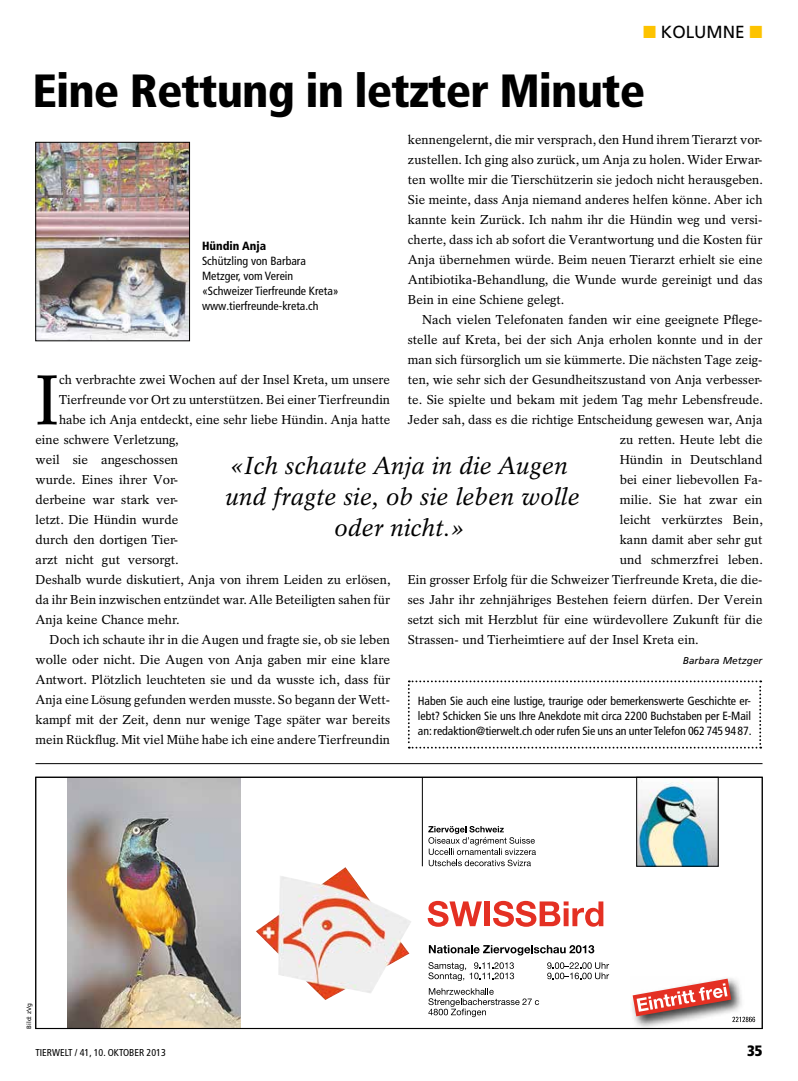
<style>
.page{position:relative;width:798px;height:1081px;background:#fff}
.page>*{position:absolute;margin:0;border:0;box-sizing:border-box;transform-origin:0 0}
.t1{font:70px "Rotation LT Std";color:#000}
.t2{font:900 condensed 46.5px "Frutiger LT Pro";letter-spacing:-.02em;color:#000}
.t3{font:italic 24.5px/31.1px "Rotation LT Std";color:#000;text-align:center}
.t4{font:17.5px "Frutiger LT Pro";color:#000}
.t5{font:900 condensed 15px "Frutiger LT Pro";color:#000}
.t6{font:12.88px/20px "Rotation LT Std";letter-spacing:.005em;color:#000;text-align:justify}
.t7{font:condensed 11.88px/15px "Frutiger LT Pro";color:#000}
.t8{font:900 condensed 11.88px "Frutiger LT Pro";color:#000}
.t9{font:condensed 10px "Frutiger LT Pro";color:#000}
.t10{font:italic 10px "Frutiger LT Pro";letter-spacing:.005em;color:#000}
.t11{font:6.25px "Frutiger LT Pro";color:#000}
.s1{color:#fdc300}
</style>
<div class="page">
<img style="left:37px;top:144px;width:151px;height:195px">
<div style="left:35px;top:142px;width:155px;height:199px;border:1px solid #000"></div>
<img style="left:67px;top:779px;width:173px;height:247px">
<img style="left:256px;top:867px;width:155px;height:133px">
<img style="left:638px;top:779px;width:78px;height:85px">
<div style="left:636px;top:777px;width:82px;height:89px;border:1px solid #000"></div>
<svg style="left:428px;top:826px;width:107px;height:40px"></svg>
<svg style="left:427px;top:901px;width:55px;height:26px"></svg>
<div style="left:484px;top:901px;width:5px;height:25px;background:#e43023"></div>
<svg style="left:493px;top:901px;width:110px;height:26px"></svg>
<svg style="left:428px;top:945px;width:166px;height:10px"></svg>
<svg style="left:428px;top:962px;width:86px;height:19px"></svg>
<svg style="left:547px;top:962px;width:62px;height:17px"></svg>
<svg style="left:428px;top:988px;width:111px;height:29px"></svg>
<hr style="left:422px;top:777px;width:1px;height:89px;background:#000">
<img style="left:635px;top:1022px;width:42px;height:4px">
<svg style="left:632px;top:978px;width:122px;height:44px"></svg>
<div style="left:35px;top:777px;width:727px;height:252px;border:1px solid #000"></div>
<hr style="left:35px;top:763px;width:727px;height:1px;background:#000">
<svg style="left:407px;top:680px;width:354px;height:68px"></svg>
<h3 class="t4" style="left:642px;top:22px;width:121px"><span class="s1">■</span> KOLUMNE <span class="s1">■</span></h3>
<h2 class="t2" style="left:32px;top:62px;width:614px">Eine Rettung in letzter Minute</h2>
<p class="t6" style="left:407px;top:130px;width:356px">kennengelernt, die mir versprach, den Hund ihrem Tierarzt vor&shy;zustellen. Ich ging also zurück, um Anja zu holen. Wider Erwar&shy;ten wollte mir die Tierschützerin sie jedoch nicht herausgeben.<br>Sie meinte, dass Anja niemand anderes helfen könne. Aber ich kannte kein Zurück. Ich nahm ihr die Hündin weg und versi&shy;cherte, dass ich ab sofort die Verantwortung und die Kosten für Anja übernehmen würde. Beim neuen Tierarzt erhielt sie eine Antibiotika-Behandlung, die Wunde wurde gereinigt und das Bein in eine Schiene gelegt.</p>
<p class="t6" style="left:422px;top:310px;width:342px">Nach vielen Telefonaten fanden wir eine geeignete Pflege-</p>
<p class="t6" style="left:407px;top:330px;width:356px">stelle auf Kreta, bei der sich Anja erholen konnte und in der</p>
<p class="t6" style="left:407px;top:350px;width:356px">man sich fürsorglich um sie kümmerte. Die nächsten Tage zeig-</p>
<p class="t6" style="left:407px;top:370px;width:356px">ten, wie sehr sich der Gesundheitszustand von Anja verbesser-</p>
<p class="t6" style="left:407px;top:390px;width:356px">te. Sie spielte und bekam mit jedem Tag mehr Lebensfreude.</p>
<p class="t6" style="left:407px;top:410px;width:356px">Jeder sah, dass es die richtige Entscheidung gewesen war, Anja</p>
<p class="t6" style="left:619px;top:430px;width:144px">zu retten. Heute lebt die</p>
<p class="t6" style="left:619px;top:450px;width:144px">Hündin in Deutschland</p>
<p class="t6" style="left:619px;top:470px;width:144px">bei einer liebevollen Fa-</p>
<p class="t6" style="left:619px;top:490px;width:144px">milie. Sie hat zwar ein</p>
<p class="t6" style="left:619px;top:510px;width:145px">leicht verkürztes Bein,</p>
<p class="t6" style="left:619px;top:530px;width:144px">kann damit aber sehr gut</p>
<p class="t6" style="left:619px;top:550px;width:145px">und schmerzfrei leben.</p>
<p class="t6" style="left:407px;top:570px;width:356px">Ein grosser Erfolg für die Schweizer Tierfreunde Kreta, die die-</p>
<p class="t6" style="left:407px;top:590px;width:356px">ses Jahr ihr zehnjähriges Bestehen feiern dürfen. Der Verein</p>
<p class="t6" style="left:407px;top:610px;width:356px">setzt sich mit Herzblut für eine würdevollere Zukunft für die</p>
<p class="t6" style="left:407px;top:630px;width:292px">Strassen- und Tierheimtiere auf der Insel Kreta ein.</p>
<p class="t10" style="left:682px;top:655px;width:81px">Barbara Metzger</p>
<p class="t8" style="left:202px;top:239px;width:66px">Hündin Anja</p>
<p class="t7" style="left:202px;top:254px;width:138px">Schützling von Barbara<br>Metzger, vom Verein «Schweizer Tierfreunde Kreta» www.tierfreunde-kreta.ch</p>
<h1 class="t1" style="left:35px;top:359px;width:25px">I</h1>
<p class="t6" style="left:59px;top:370px;width:332px">ch verbrachte zwei Wochen auf der Insel Kreta, um unsere</p>
<p class="t6" style="left:59px;top:390px;width:332px">Tierfreunde vor Ort zu unterstützen. Bei einer Tierfreundin</p>
<p class="t6" style="left:59px;top:410px;width:332px">habe ich Anja entdeckt, eine sehr liebe Hündin. Anja hatte</p>
<p class="t6" style="left:35px;top:430px;width:145px">eine schwere Verletzung,</p>
<p class="t6" style="left:35px;top:450px;width:144px">weil sie angeschossen</p>
<p class="t6" style="left:35px;top:470px;width:144px">wurde. Eines ihrer Vor-</p>
<p class="t6" style="left:35px;top:490px;width:144px">derbeine war stark ver-</p>
<p class="t6" style="left:35px;top:510px;width:144px">letzt. Die Hündin wurde</p>
<p class="t6" style="left:35px;top:530px;width:144px">durch den dortigen Tier-</p>
<p class="t6" style="left:35px;top:550px;width:145px">arzt nicht gut versorgt.</p>
<p class="t6" style="left:35px;top:570px;width:356px">Deshalb wurde diskutiert, Anja von ihrem Leiden zu erlösen,</p>
<p class="t6" style="left:35px;top:590px;width:356px">da ihr Bein inzwischen entzündet war. Alle Beteiligten sahen für</p>
<p class="t6" style="left:35px;top:610px;width:146px">Anja keine Chance mehr.</p>
<p class="t6" style="left:50px;top:630px;width:342px">Doch ich schaute ihr in die Augen und fragte sie, ob sie leben</p>
<p class="t6" style="left:35px;top:650px;width:356px">wolle oder nicht. Die Augen von Anja gaben mir eine klare</p>
<p class="t6" style="left:35px;top:670px;width:356px">Antwort. Plötzlich leuchteten sie und da wusste ich, dass für</p>
<p class="t6" style="left:35px;top:690px;width:356px">Anja eine Lösung gefunden werden musste. So begann der Wett-</p>
<p class="t6" style="left:35px;top:710px;width:356px">kampf mit der Zeit, denn nur wenige Tage später war bereits</p>
<p class="t6" style="left:35px;top:730px;width:356px">mein Rückflug. Mit viel Mühe habe ich eine andere Tierfreundin</p>
<h3 class="t3" style="left:225px;top:450px;width:356px">«Ich schaute Anja in die Augen und fragte sie, ob sie leben wolle oder nicht.»</h3>
<p class="t7" style="left:418px;top:694px;width:335px;text-align:justify">Haben Sie auch eine lustige, traurige oder bemerkenswerte Geschichte er&shy;lebt? Schicken Sie uns Ihre Anekdote mit circa 2200 Buchstaben per E-Mail an: redaktion@tierwelt.ch oder rufen Sie uns an unter Telefon 0627459487.</p>
<p class="t11" style="left:25px;top:1028px;width:27px;rotate:-90deg">BILD: ZVG</p>
<p class="t9" style="left:35px;top:1047px;width:132px">TIERWELT / 41, 10. oktober 2013</p>
<p class="t5" style="left:747px;top:1041px;width:17px">35</p>
</div>
